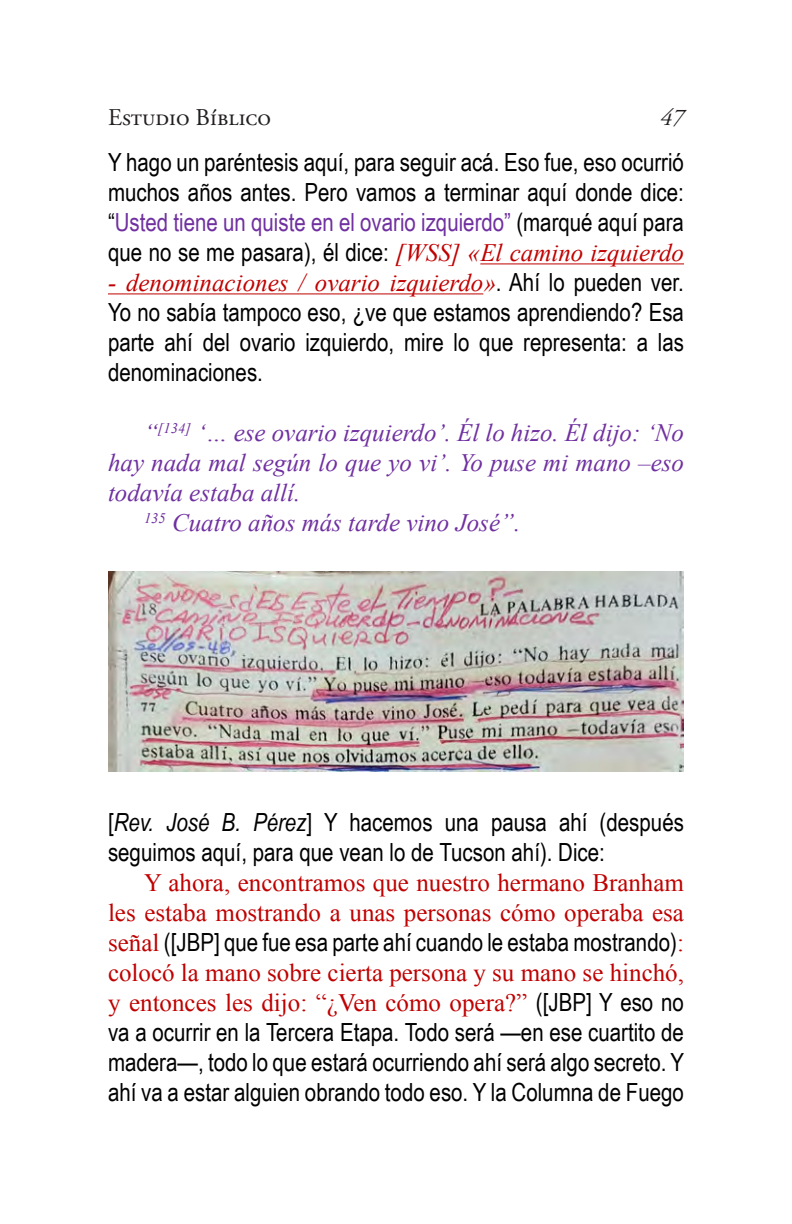
<style>
.page{position:relative;width:792px;height:1224px;background:#fff}
.page>*{position:absolute;margin:0;border:0;box-sizing:border-box;transform-origin:0 0}
.t1{font:25px/30px "Arial Narrow";color:#000;text-align:justify}
.t2{font:25px/30px "Times New Roman";color:#c00000;text-align:right}
.t3{font:italic 25px "Times New Roman";color:#7030a0}
.t4{font:italic 25px "Times New Roman";color:#c00000}
.t5{font:24px "Adobe Garamond Pro";color:#231f20}
.t6{font:italic 24px "Adobe Garamond Pro";color:#231f20}
.s1{color:#7030a0}
.s2{font-family:"Times New Roman";font-style:italic;color:#c00000}
.s3{font-family:"Arial Narrow";font-style:normal;color:#000}
.s4{font-style:italic}
.s5{font-family:"Times New Roman";color:#c00000}
.s6{font-family:"Arial Narrow";color:#000}
</style>
<div class="page">
<hr style="left:480px;top:264px;width:204px;height:1px;background:#c00000">
<hr style="left:108px;top:294px;width:375px;height:1px;background:#c00000">
<img style="left:108px;top:572px;width:576px;height:199px">
<p class="t5" style="left:108px;top:103px;width:165px">Estudio Bíblico</p>
<p class="t6" style="left:660px;top:103px;width:25px">47</p>
<p class="t1" style="left:108px;top:146px;width:578px">Y hago un paréntesis aquí, para seguir acá. Eso fue, eso ocurrió muchos años antes. Pero vamos a terminar aquí donde dice: “<span class="s1">Usted tiene un quiste en el ovario izquierdo”</span> (marqué aquí para que no se me pasara), él dice: <span class="s2">[WSS] «El camino izquierdo</span></p>
<p class="t4" style="left:108px;top:266px;width:577px">- denominaciones / ovario izquierdo»<span class="s3">. Ahí lo pueden ver.</span></p>
<p class="t1" style="left:108px;top:296px;width:578px">Yo no sabía tampoco eso, ¿ve que estamos aprendiendo? Esa parte ahí del ovario izquierdo, mire lo que representa: a las denominaciones.</p>
<p class="t3" style="left:144px;top:416px;width:542px">“<sup>[134]</sup> ‘… ese ovario izquierdo’. Él lo hizo. Él dijo: ‘No</p>
<p class="t3" style="left:108px;top:446px;width:578px">hay nada mal según lo que yo vi’. Yo puse mi mano –eso</p>
<p class="t3" style="left:108px;top:476px;width:194px">todavía estaba allí.</p>
<p class="t3" style="left:144px;top:506px;width:378px"><sup>135</sup> Cuatro años más tarde vino José”.</p>
<p class="t1" style="left:108px;top:806px;width:577px">[<span class="s4">Rev. José B. Pérez</span>] Y hacemos una pausa ahí (después seguimos aquí, para que vean lo de Tucson ahí). Dice:</p>
<p class="t2" style="left:108px;top:867px;width:578px">Y ahora, encontramos que nuestro hermano Branham<br>les estaba mostrando a unas personas cómo operaba esa</p>
<p class="t1" style="left:108px;top:926px;width:577px"><span class="s5">señal</span> ([JBP] que fue esa parte ahí cuando le estaba mostrando)<span class="s5">:</span></p>
<p class="t2" style="left:108px;top:957px;width:578px;text-align:left">colocó la mano sobre cierta persona y su mano se hinchó, y entonces les dijo: “¿Ven cómo opera?” <span class="s6">([JBP] Y eso no</span></p>
<p class="t1" style="left:108px;top:1016px;width:578px">va a ocurrir en la Tercera Etapa. Todo será —en ese cuartito de madera—, todo lo que estará ocurriendo ahí será algo secreto. Y ahí va a estar alguien obrando todo eso. Y la Columna de Fuego</p>
</div>
